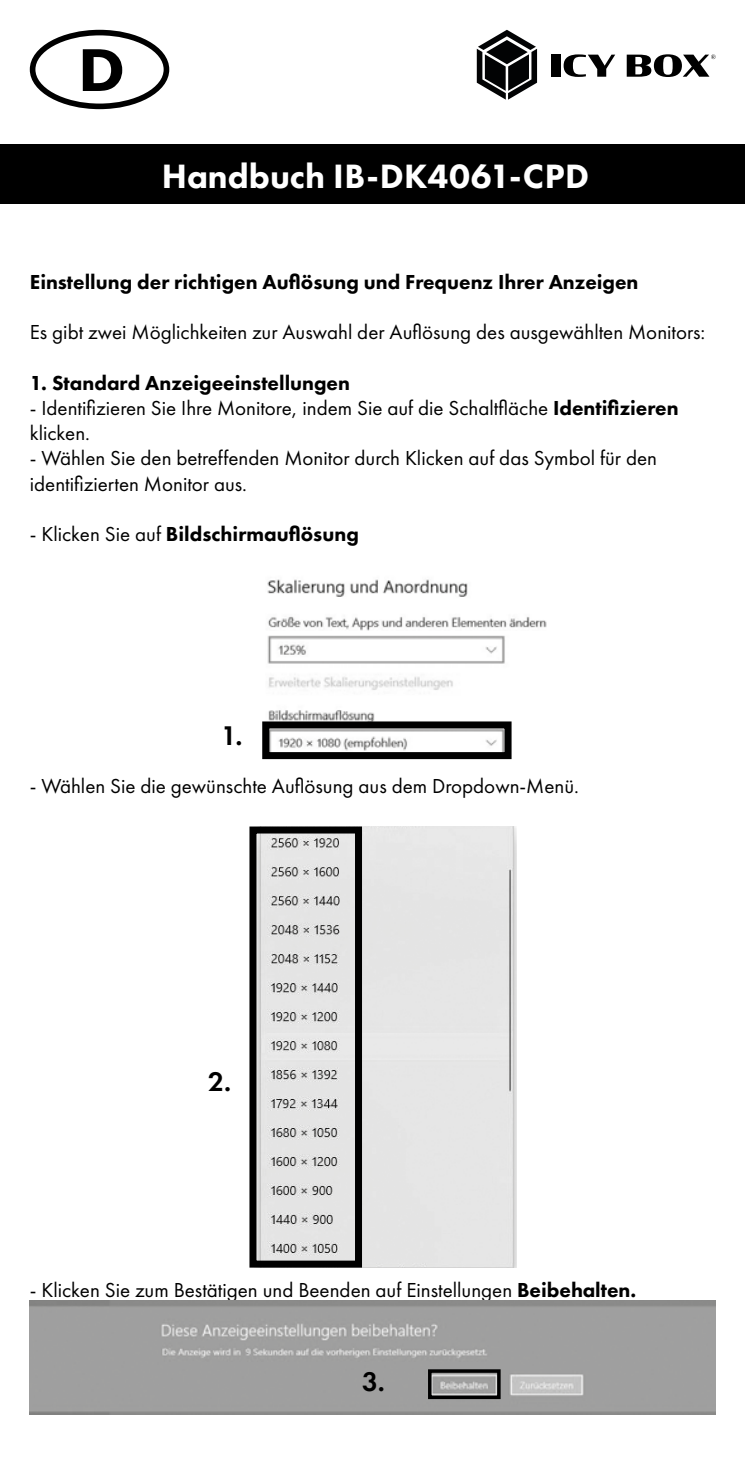
<style>
.page{position:relative;width:745px;height:1469px;background:#fff}
.page>*{position:absolute;margin:0;border:0;box-sizing:border-box;transform-origin:0 0}
.t1{font:800 35px "Futura PT";color:#fff}
.t2{font:600 28px "Futura PT";color:#000}
.t3{font:21px/25.2px "Futura PT";color:#000}
.t4{font:800 21px "Futura PT";color:#000}
.s1{font-weight:800}
.s2{font-weight:400}
</style>
<div class="page">
<div style="left:0;top:144px;width:744px;height:60px;background:#000"></div>
<div style="left:551px;top:55px;width:9px;height:22px;background:#000"></div>
<svg style="left:563px;top:54px;width:51px;height:23px"></svg>
<svg style="left:626px;top:54px;width:89px;height:23px"></svg>
<svg style="left:476px;top:30px;width:60px;height:70px"></svg>
<img style="left:267px;top:579px;width:280px;height:180px">
<img style="left:257px;top:826px;width:259px;height:441px">
<img style="left:30px;top:1300px;width:684px;height:114px">
<div style="left:262px;top:721px;width:249px;height:38px;border:7px solid #000"></div>
<div style="left:249px;top:826px;width:113px;height:441px;border:7px solid #000"></div>
<div style="left:428px;top:1369px;width:72px;height:29px;border:4px solid #000"></div>
<div style="left:30px;top:30px;width:139px;height:79px;border:6px solid #000;border-radius:50%"></div>
<svg style="left:83px;top:49px;width:39px;height:42px"></svg>
<h1 class="t1" style="left:162px;top:154px;width:428px">Handbuch IB-DK4061-CPD</h1>
<p class="t4" style="left:30px;top:269px;width:610px">Einstellung der richtigen Auflösung und Frequenz Ihrer Anzeigen</p>
<p class="t3" style="left:30px;top:320px;width:676px">Es gibt zwei Möglichkeiten zur Auswahl der Auflösung des ausgewählten Monitors:</p>
<p class="t4" style="left:30px;top:370px;width:321px">1. Standard Anzeigeeinstellungen</p>
<p class="t3" style="left:30px;top:395px;width:650px">- Identifizieren Sie Ihre Monitore, indem Sie auf die Schaltfläche <span class="s1">Identifizieren </span>klicken.</p>
<p class="t3" style="left:30px;top:446px;width:628px">- Wählen Sie den betreffenden Monitor durch Klicken auf das Symbol für den identifizierten Monitor aus.</p>
<p class="t4" style="left:30px;top:521px;width:330px"><span class="s2">- Klicken Sie auf</span> Bildschirmauflösung</p>
<h2 class="t2" style="left:221px;top:718px;width:23px">1.</h2>
<p class="t3" style="left:30px;top:773px;width:550px">- Wählen Sie die gewünschte Auflösung aus dem Dropdown-Menü.</p>
<h2 class="t2" style="left:208px;top:1064px;width:24px">2.</h2>
<p class="t3" style="left:30px;top:1277px;width:607px">- Klicken Sie zum Bestätigen und Beenden auf Einstellungen <span class="s1">Beibehalten.</span></p>
<h2 class="t2" style="left:362px;top:1363px;width:24px">3.</h2>
</div>
